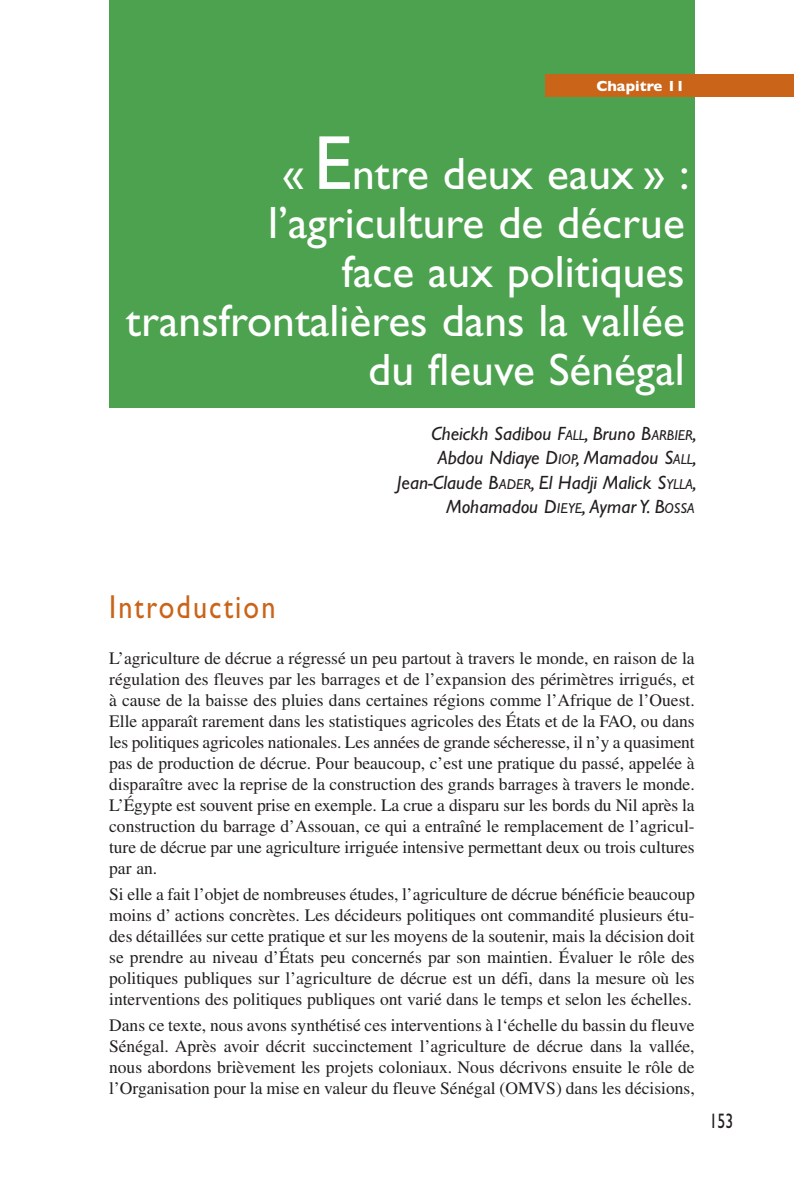
<style>
.page{position:relative;width:794px;height:1191px;background:#fff}
.page>*{position:absolute;margin:0;border:0;box-sizing:border-box;transform-origin:0 0}
.t1{font:45.5px/49px "Gill Sans";color:#fff;text-align:right}
.t2{font:33.25px "Gill Sans";letter-spacing:.075em;color:#c96419;scale:.85 1}
.t3{font:21px "Gill Sans";color:#231f20;scale:.75 1}
.t4{font:italic 19.25px/24.5px "Gill Sans";color:#231f20;text-align:right}
.t5{font:17.5px/21px "Times";color:#231f20;text-align:justify}
.t6{font:700 14.88px "Gill Sans";color:#fff}
.s1{font-size:77px}
.s2{font-size:14.35px}
</style>
<div class="page">
<div style="left:109px;top:0;width:585px;height:408px;background:#4ca24e"></div>
<div style="left:546px;top:74px;width:248px;height:23px;background:#c96419"></div>
<p class="t6" style="left:596px;top:80px;width:90px">Chapitre 11</p>
<h1 class="t1" style="left:126px;top:154px;width:565px">« <span class="s1">E</span>ntre deux eaux » : l’agriculture de décrue<br>face aux politiques transfrontalières dans la vallée du fleuve Sénégal</h1>
<p class="t4" style="left:397px;top:423px;width:301px">Cheickh Sadibou F<span class="s2">ALL</span>, Bruno B<span class="s2">ARBIER</span>, Abdou Ndiaye D<span class="s2">IOP</span>, Mamadou S<span class="s2">ALL</span>, Jean-Claude B<span class="s2">ADER</span>, El Hadji Malick S<span class="s2">YLLA</span>, Mohamadou D<span class="s2">IEYE</span>, AymarY. B<span class="s2">OSSA</span></p>
<h2 class="t2" style="left:109px;top:595px;width:197px">Introduction</h2>
<p class="t5" style="left:109px;top:649px;width:587px">L’agriculture de décrue a régressé un peu partout à travers le monde, en raison de la régulation des fleuves par les barrages et de l’expansion des périmètres irrigués, et à cause de la baisse des pluies dans certaines régions comme l’Afrique de l’Ouest.<br>Elle apparaît rarement dans les statistiques agricoles des États et de la FAO, ou dans les politiques agricoles nationales. Les années de grande sécheresse, il n’y a quasiment pas de production de décrue. Pour beaucoup, c’est une pratique du passé, appelée à disparaître avec la reprise de la construction des grands barrages à travers le monde.<br>L’Égypte est souvent prise en exemple. La crue a disparu sur les bords du Nil après la construction du barrage d’Assouan, ce qui a entraîné le remplacement de l’agricul&shy;ture de décrue par une agriculture irriguée intensive permettant deux ou trois cultures par an.</p>
<p class="t5" style="left:109px;top:885px;width:587px">Si elle a fait l’objet de nombreuses études, l’agriculture de décrue bénéficie beaucoup moins d’ actions concrètes. Les décideurs politiques ont commandité plusieurs étu&shy;des détaillées sur cette pratique et sur les moyens de la soutenir, mais la décision doit se prendre au niveau d’États peu concernés par son maintien. Évaluer le rôle des politiques publiques sur l’agriculture de décrue est un défi, dans la mesure où les interventions des politiques publiques ont varié dans le temps et selon les échelles.</p>
<p class="t5" style="left:109px;top:1016px;width:587px">Dans ce texte, nous avons synthétisé ces interventions à l‘échelle du bassin du fleuve Sénégal. Après avoir décrit succinctement l’agriculture de décrue dans la vallée, nous abordons brièvement les projets coloniaux. Nous décrivons ensuite le rôle de l’Organisation pour la mise en valeur du fleuve Sénégal (OMVS) dans les décisions,</p>
<p class="t3" style="left:709px;top:1114px;width:33px">153</p>
</div>
